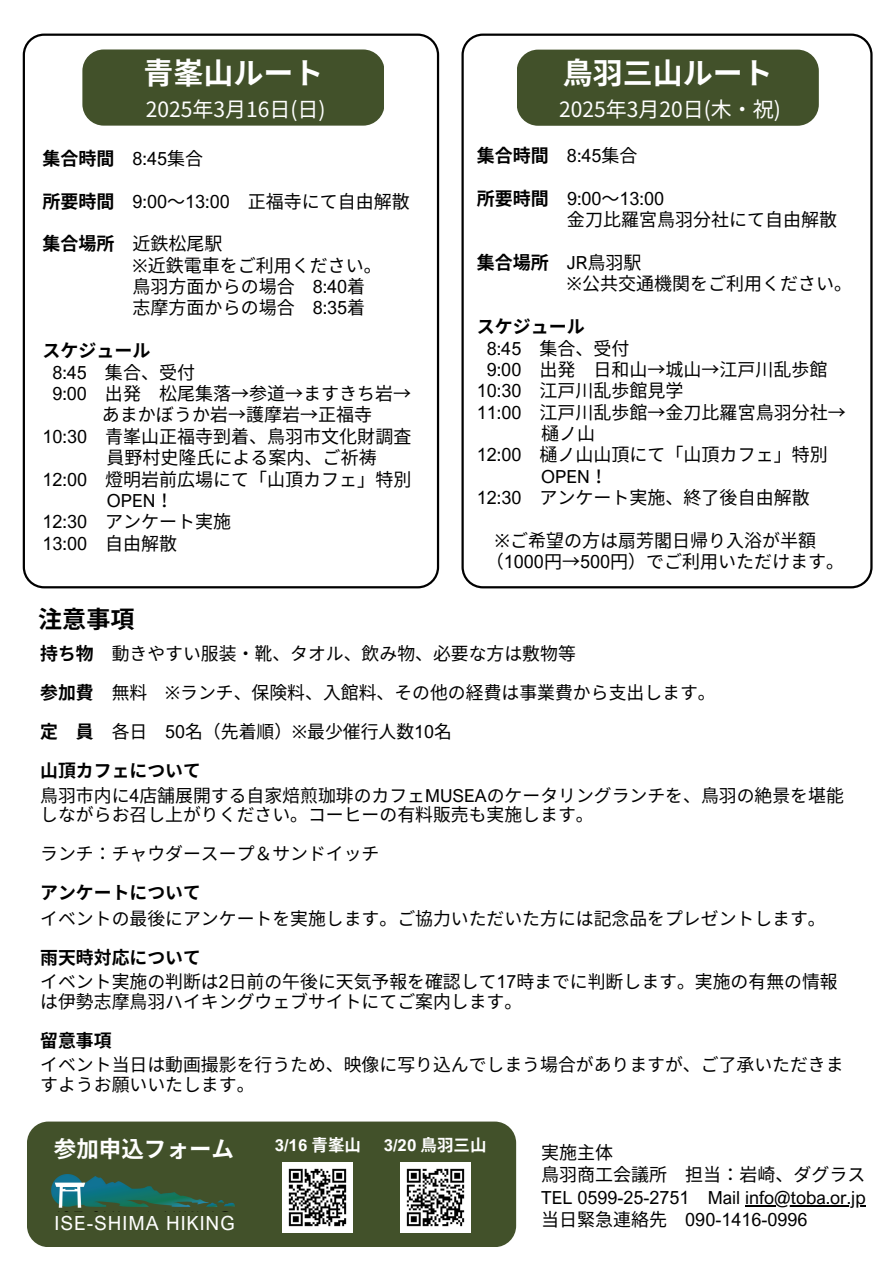
<style>
.page{position:relative;width:894px;height:1264px;background:#fff}
.page>*{position:absolute;margin:0;border:0;box-sizing:border-box;transform-origin:0 0}
.t1{font:700 30px "Noto Sans JP";color:#fff}
.t2{font:700 24px "Noto Sans JP";color:#000}
.t3{font:700 22.5px "Noto Sans CJ Ksc";color:#fff}
.t4{font:21px "Noto Sans JP";color:#fff}
.t5{font:19.5px "Arial Nova";letter-spacing:.05em;color:#fff}
.t6{font:18px/21.3px "Noto Sans CJ Ksc";color:#000}
.t7{font:18px/22.5px "Arial Nova";color:#000}
.t8{font:700 18px "Noto Sans CJ Ksc";color:#000}
.t9{font:17.85px/19.5px "Noto Sans CJ Ksc";color:#000}
.t10{font:700 17.85px "Noto Sans CJ Ksc";color:#000}
.t11{font:700 16.5px "Arial Nova";color:#fff}
.s1{font-family:"Arial Nova";font-weight:400}
.s2{font-weight:400}
.s3{font-weight:700}
.s4{font-family:"Arial Nova"}
.s5{font-family:"Noto Sans"}
.s6{font-family:"Noto Sans CJ Ksc"}
</style>
<div class="page">
<div style="left:27px;top:1121px;width:489px;height:126px;background:#42512a;border-radius:21px"></div>
<svg style="left:23px;top:34px;width:416px;height:554px"></svg>
<div style="left:82px;top:49px;width:302px;height:77px;background:#42512a;border-radius:21px"></div>
<svg style="left:461px;top:34px;width:411px;height:554px"></svg>
<div style="left:516px;top:50px;width:302px;height:76px;background:#42512a;border-radius:21px"></div>
<img style="left:400px;top:1162px;width:70px;height:69px">
<img style="left:283px;top:1162px;width:70px;height:69px">
<img style="left:51px;top:1174px;width:184px;height:34px">
<hr style="left:745px;top:1204px;width:120px;height:2px;background:#000">
<h3 class="t1" style="left:143px;top:49px;width:181px">青峯山ルート</h3>
<h3 class="t4" style="left:146px;top:93px;width:181px">2025年3月 16日 (日 )</h3>
<p class="t8" style="left:42px;top:144px;width:161px">集合時間 <span class="s1">8:45</span><span class="s2">集合</span></p>
<p class="t6" style="left:42px;top:189px;width:369px"><span class="s3">所要時間</span> <span class="s4">9:00</span>～<span class="s4">13:00</span> 正福寺にて自由解散</p>
<p class="t6" style="left:132px;top:232px;width:251px;text-indent:-90px"><span class="s3">集合場所</span> 近鉄松尾駅<br><span class="s5">※</span>近鉄電車をご利用ください。鳥羽方面からの場合 <span class="s4">8:40</span>着志摩方面からの場合 <span class="s4">8:35</span>着</p>
<p class="t8" style="left:42px;top:336px;width:110px">スケジュール</p>
<p class="t6" style="left:52px;top:360px;width:144px"><span class="s4">8:45</span> 集合、受付</p>
<p class="t6" style="left:52px;top:382px;width:360px"><span class="s4">9:00</span> 出発 松尾集落→参道→ますきち岩→</p>
<p class="t6" style="left:102px;top:403px;width:270px">あまかぼうか岩→護摩岩→正福寺</p>
<p class="t6" style="left:42px;top:424px;width:370px"><span class="s4">10:30</span> 青峯山正福寺到着、鳥羽市文化財調査</p>
<p class="t6" style="left:106px;top:446px;width:270px">員野村史隆氏による案内、ご祈祷</p>
<p class="t6" style="left:42px;top:467px;width:370px"><span class="s4">12:00</span> 燈明岩前広場にて「山頂カフェ」特別</p>
<p class="t7" style="left:107px;top:489px;width:53px">OPEN<span class="s6">！</span></p>
<p class="t6" style="left:42px;top:510px;width:189px"><span class="s4">12:30</span> アンケート実施</p>
<p class="t7" style="left:42px;top:531px;width:136px">13:00 <span class="s6">自由解散</span></p>
<p class="t2" style="left:38px;top:600px;width:97px">注意事項</p>
<h3 class="t1" style="left:562px;top:50px;width:211px">鳥羽三山ルート</h3>
<h3 class="t4" style="left:559px;top:93px;width:223px">2025年3月 20日 (木・祝)</h3>
<h4 class="t8" style="left:477px;top:141px;width:161px">集合時間 <span class="s1">8:45</span><span class="s2">集合</span></h4>
<h5 class="t6" style="left:567px;top:187px;width:272px;text-indent:-90px"><span class="s3">所要時間</span> <span class="s4">9:00</span>～<span class="s4">13:00<br></span>金刀比羅宮鳥羽分社にて自由解散</h5>
<h4 class="t6" style="left:567px;top:251px;width:287px;text-indent:-90px"><span class="s3">集合場所</span> <span class="s4">JR</span>鳥羽駅<br><span class="s5">※</span>公共交通機関をご利用ください。</h4>
<h5 class="t8" style="left:477px;top:312px;width:110px">スケジュール</h5>
<h5 class="t6" style="left:486px;top:336px;width:144px"><span class="s4">8:45</span> 集合、受付</h5>
<h5 class="t6" style="left:486px;top:358px;width:341px"><span class="s4">9:00</span> 出発 日和山→城山→江戸川乱歩館</h5>
<h5 class="t6" style="left:477px;top:379px;width:206px"><span class="s4">10:30</span> 江戸川乱歩館見学</h5>
<h5 class="t6" style="left:477px;top:400px;width:370px"><span class="s4">11:00</span> 江戸川乱歩館→金刀比羅宮鳥羽分社→</h5>
<h5 class="t6" style="left:541px;top:422px;width:52px">樋ノ山</h5>
<h5 class="t6" style="left:477px;top:443px;width:352px"><span class="s4">12:00</span> 樋ノ山山頂にて「山頂カフェ」特別</h5>
<h5 class="t7" style="left:541px;top:465px;width:53px">OPEN<span class="s6">！</span></h5>
<h5 class="t7" style="left:477px;top:486px;width:46px">12:30</h5>
<h4 class="t6" style="left:539px;top:486px;width:272px">アンケート実施、終了後自由解散</h4>
<h4 class="t6" style="left:486px;top:529px;width:360px;text-indent:9px"><span class="s5">※</span>ご希望の方は扇芳閣日帰り入浴が半額（<span class="s4">1000</span>円→<span class="s4">500</span>円）でご利用いただけます。</h4>
<h5 class="t9" style="left:40px;top:643px;width:537px"><span class="s3">持ち物</span> 動きやすい服装・靴、タオル、飲み物、必要な方は敷物等</h5>
<h5 class="t9" style="left:40px;top:682px;width:676px"><span class="s3">参加費</span> 無料 <span class="s5">※</span>ランチ、保険料、入館料、その他の経費は事業費から支出します。</h5>
<h5 class="t10" style="left:40px;top:717px;width:102px">定員<span class="s2">各日</span></h5>
<h5 class="t9" style="left:165px;top:721px;width:285px"><span class="s4">50</span>名（先着順）<span class="s5">※</span>最少催行人数<span class="s4">10</span>名</h5>
<h5 class="t10" style="left:40px;top:756px;width:162px">山頂カフェについて</h5>
<h5 class="t9" style="left:40px;top:784px;width:803px">鳥羽市内に<span class="s4">4</span>店舗展開する自家焙煎珈琲のカフェ<span class="s4">MUSEA</span>のケータリングランチを、鳥羽の絶景を堪能しながらお召し上がりください。コーヒーの有料販売も実施します。</h5>
<h1 class="t9" style="left:40px;top:843px;width:340px">ランチ： チャウダースープ＆サンドイッチ</h1>
<h5 class="t10" style="left:40px;top:878px;width:162px">アンケートについて</h5>
<h5 class="t9" style="left:40px;top:907px;width:786px">イベントの最後にアンケートを実施します。ご協力いただいた方には記念品をプレゼントします。</h5>
<h5 class="t10" style="left:40px;top:943px;width:162px">雨天時対応について</h5>
<h4 class="t9" style="left:40px;top:971px;width:797px">イベント実施の判断は<span class="s4">2</span>日前の午後に天気予報を確認して<span class="s4">17</span>時までに判断します。実施の有無の情報は伊勢志摩鳥羽ハイキングウェブサイトにてご案内します。</h4>
<h5 class="t10" style="left:40px;top:1026px;width:73px">留意事項</h5>
<h5 class="t9" style="left:40px;top:1053px;width:804px">イベント当日は動画撮影を行うため、映像に写り込んでしまう場合がありますが、ご了承いただきますようお願いいたします。</h5>
<p class="t3" style="left:54px;top:1131px;width:181px">参加申込フォーム</p>
<p class="t11" style="left:274px;top:1134px;width:85px">3/16 <span class="s6">青峯山</span></p>
<h2 class="t11" style="left:383px;top:1134px;width:101px">3/20 <span class="s6">鳥羽三山</span></h2>
<p class="t5" style="left:54px;top:1210px;width:182px">ISE-SHIMA HIKING</p>
<h5 class="t7" style="left:541px;top:1140px;width:326px"><span class="s6">実施主体<br>鳥羽商工会議所 担当： 岩崎、ダグラス<br></span>TEL 0599-25-2751 Mail info@toba.or.jp</h5>
<h1 class="t7" style="left:541px;top:1208px;width:268px"><span class="s6">当日緊急連絡先</span> 090-1416-0996</h1>
</div>
